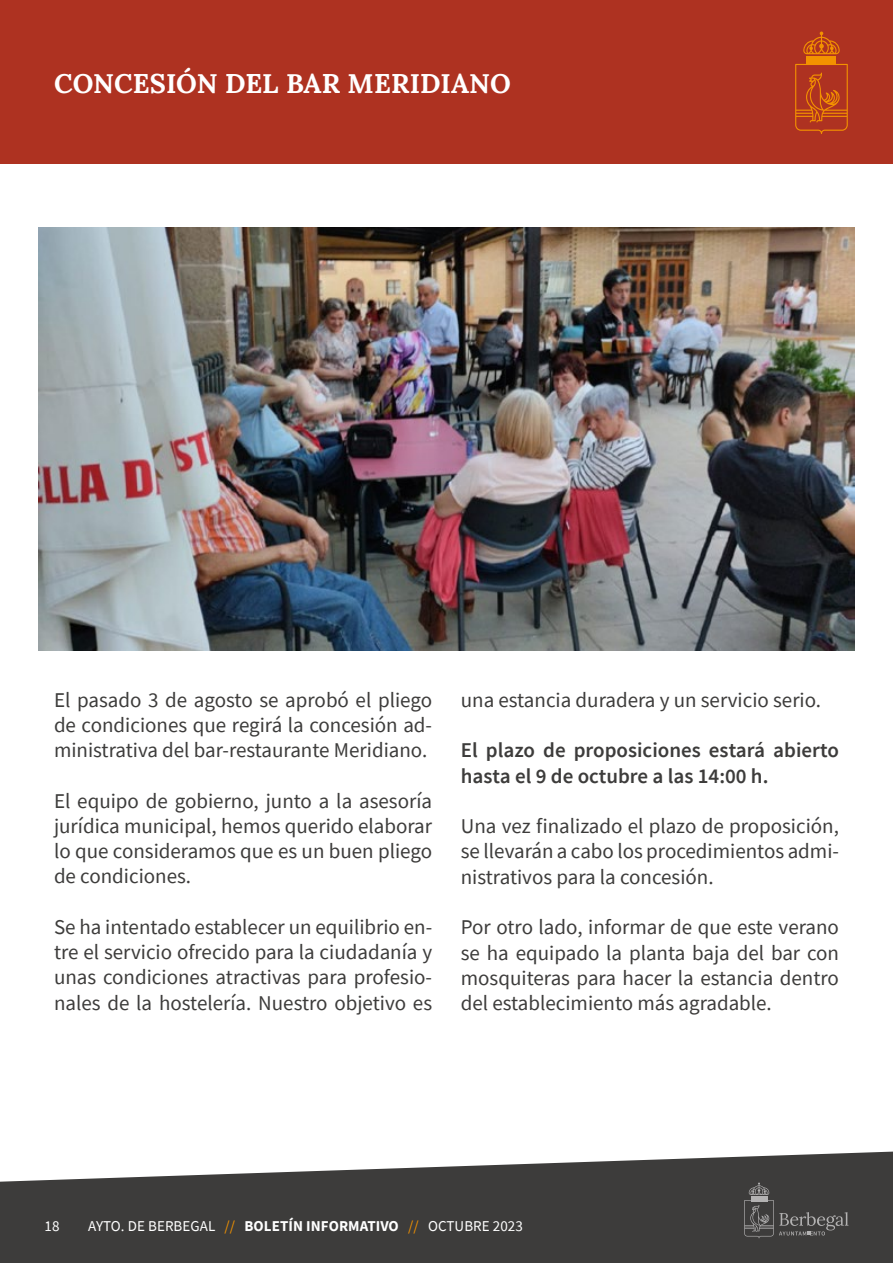
<style>
.page{position:relative;width:893px;height:1263px;background:#fff}
.page>*{position:absolute;margin:0;border:0;box-sizing:border-box;transform-origin:0 0}
.t1{font:700 27px "Lora";letter-spacing:.005em;color:#fff}
.t2{font:21px/25.2px "Source Sans Pro";color:#3d3c3b;text-align:justify}
.t3{font:600 21px/25.2px "Source Sans Pro";color:#3d3c3b}
.t4{font:15px "Source Sans Pro";letter-spacing:.005em;color:#fff}
.s1{color:#f39200}
.s2{font-weight:700}
</style>
<div class="page">
<div style="left:0;top:0;width:893px;height:164px;background:#ae3221"></div>
<div style="left:0;top:1182px;width:893px;height:81px;background:#3d3c3b"></div>
<svg style="left:803px;top:32px;width:37px;height:22px"></svg>
<hr style="left:807px;top:57px;width:29px;height:3px;background:#f39200">
<hr style="left:807px;top:60px;width:29px;height:3px;background:#f39200">
<svg style="left:795px;top:64px;width:53px;height:70px"></svg>
<svg style="left:0;top:1151px;width:893px;height:87px"></svg>
<img style="left:38px;top:227px;width:817px;height:424px">
<p class="t1" style="left:54px;top:61px;width:458px">CONCESIÓN DEL BAR MERIDIANO</p>
<p class="t2" style="left:54px;top:687px;width:380px">El pasado 3 de agosto se aprobó el pliego de condiciones que regirá la concesión ad&shy;ministrativa del bar-restaurante Meridiano.</p>
<p class="t2" style="left:54px;top:788px;width:380px">El equipo de gobierno, junto a la asesoría jurídica municipal, hemos querido elaborar lo que consideramos que es un buen pliego de condiciones.</p>
<p class="t2" style="left:54px;top:914px;width:380px">Se ha intentado establecer un equilibrio en&shy;tre el servicio ofrecido para la ciudadanía y unas condiciones atractivas para profesio&shy;nales de la hostelería. Nuestro objetivo es</p>
<p class="t2" style="left:461px;top:687px;width:362px">una estancia duradera y un servicio serio.</p>
<p class="t3" style="left:461px;top:738px;width:380px">El plazo de proposiciones estará abierto hasta el 9 de octubre a las 14:00 h.</p>
<p class="t2" style="left:461px;top:813px;width:380px">Una vez finalizado el plazo de proposición, se llevarán a cabo los procedimientos admi&shy;nistrativos para la concesión.</p>
<p class="t2" style="left:461px;top:915px;width:380px">Por otro lado, informar de que este verano se ha equipado la planta baja del bar con mosquiteras para hacer la estancia dentro del establecimiento más agradable.</p>
<p class="t4" style="left:45px;top:1216px;width:16px">18</p>
<p class="t4" style="left:88px;top:1216px;width:436px">AYTO. DE BERBEGAL <span class="s1">//</span> <span class="s2">BOLETÍN INFORMATIVO</span> <span class="s1">//</span> OCTUBRE 2023</p>
</div>
